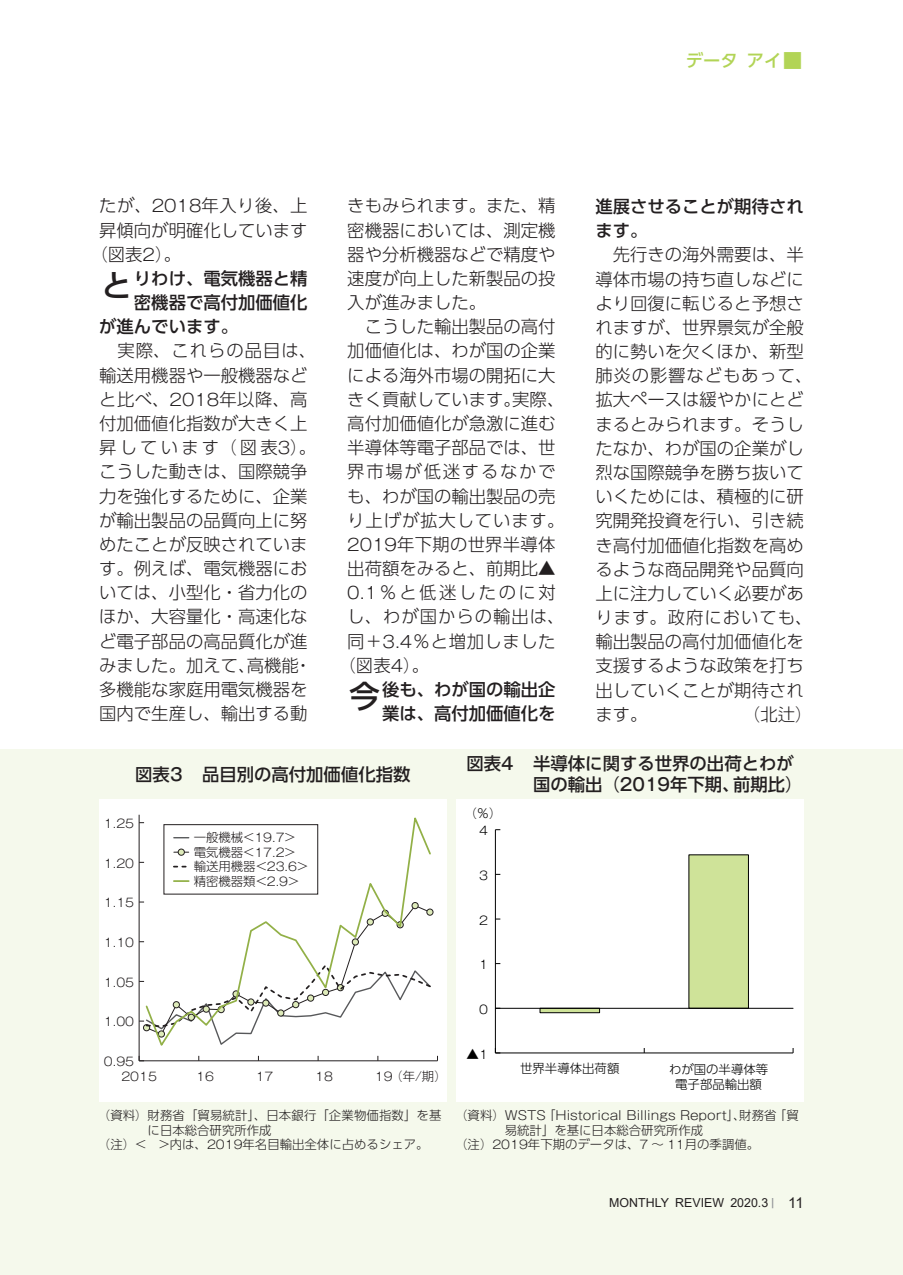
<style>
.page{position:relative;width:903px;height:1275px;background:#fff}
.page>*{position:absolute;margin:0;border:0;box-sizing:border-box;transform-origin:0 0}
.t1{font:500 30.97px "UD Shin Go Pr 6 N";color:#231f20}
.DATAEYE本文{font:300 17.32px/24.2px "UD Shin Go Pr 6 N";color:#231f20}
.DATAEYE本文-太字{font:500 17.32px/24.2px "UD Shin Go Pr 6 N";color:#231f20;text-align:right}
.図表タイトル{font:500 17.32px/21px "UD Shin Go Pr 6 N";color:#231f20}
.DATAEYE本文-2{font:300 17.32px "UD Shin Go Pr 6 N";letter-spacing:.03em;color:#231f20}
.DATAEYE本文-3{font:300 17.32px "UD Shin Go Pr 6 N";letter-spacing:.05em;color:#231f20}
.DATAEYE本文-4{font:300 17.32px "UD Shin Go Pr 6 N";letter-spacing:.145em;color:#231f20}
.DATAEYE本文-5{font:300 17.32px "UD Shin Go Pr 6 N";letter-spacing:.055em;color:#231f20}
.DATAEYE本文-6{font:300 17.32px "UD Shin Go Pr 6 N";letter-spacing:.1em;color:#231f20}
.t2{font:500 17.32px "UD Shin Go Pr 6 N";color:#b2d456}
.DATAEYE本文-7{font:300 17.32px "Koz Go Pr 6 N";color:#231f20}
.図表資料{font:300 12.42px/14.5px "UD Shin Go Pr 6 N";color:#231f20}
.図表資料-2{font:300 12.42px/14.9px "Gothic MB101 Pr 6 N";color:#231f20;scale:1.1 1}
.t3{font:300 12.42px/14.9px "UD Shin Go Pr 6 N";color:#000;text-align:center}
.t4{font:12.42px "Arial";color:#231f20}
.t5{font:300 12.42px "Koz Go Pr 6 N";color:#000}
.t6{font:300 12.42px "Koz Go Pr 6 N";color:#231f20}
.t7{font:300 11.72px "Gothic MB101 Pr 6 N";color:#231f20;scale:1.1 1}
.t8{font:300 11.72px "Gothic MB101 Pr 6 N";color:#000;scale:1.1 1}
.s1{font-family:"Hiragino Serif Pr 6 N W3";font-weight:400;font-size:22.4px}
.s2{font-family:"Gothic MB101 Pr 6 N";font-size:16.45px}
.s3{font-family:"Koz Go Pr 6 N"}
.s4{font-family:"Gothic MB101 Pr 6 N"}
.s5{font-family:"UD Shin Go Pr 6 N"}
.s6{font-size:12.42px}
.s7{font-family:"Gothic MB101 Pr 6 N";font-size:11.72px}
.s8{font-family:"Hiragino Serif Pr 6 N W3";font-size:10.15px;color:#939598}
.s9{font-size:14.88px}
</style>
<div class="page">
<div style="left:0;top:749px;width:903px;height:526px;background:#f5f9ec"></div>
<div style="left:456px;top:799px;width:348px;height:302px;background:#fff"></div>
<svg style="left:539px;top:854px;width:210px;height:159px"></svg>
<hr style="left:495px;top:830px;width:1px;height:223px;background:#000">
<hr style="left:495px;top:1053px;width:298px;height:1px;background:#000">
<hr style="left:495px;top:1008px;width:298px;height:1px;background:#000">
<div style="left:99px;top:799px;width:347px;height:302px;background:#fff"></div>
<hr style="left:139px;top:815px;width:1px;height:246px;background:#231f20">
<hr style="left:139px;top:1060px;width:298px;height:1px;background:#231f20">
<svg style="left:139px;top:902px;width:294px;height:144px"></svg>
<svg style="left:144px;top:817px;width:288px;height:229px"></svg>
<svg style="left:174px;top:837px;width:15px;height:1px"></svg>
<svg style="left:174px;top:849px;width:15px;height:6px"></svg>
<div style="left:178px;top:849px;width:7px;height:7px;border:1px solid #231f20;border-radius:50%"></div>
<svg style="left:174px;top:866px;width:15px;height:1px"></svg>
<svg style="left:174px;top:880px;width:15px;height:2px"></svg>
<div style="left:164px;top:824px;width:154px;height:70px;border:1px solid #231f20"></div>
<p class="t2" style="left:686px;top:47px;width:119px">データアイ<span class="s1">■</span></p>
<p class="DATAEYE本文" style="left:99px;top:193px;width:210px">たが、<span class="s2">2018</span>年入り後、上</p>
<p class="DATAEYE本文" style="left:99px;top:217px;width:210px">昇傾向が明確化しています</p>
<p class="DATAEYE本文" style="left:91px;top:241px;width:92px"><span class="s3">（</span>図表<span class="s2">2</span><span class="s3">）</span>。</p>
<p class="DATAEYE本文-太字" style="left:99px;top:266px;width:210px">　　りわけ、電気機器と精</p>
<p class="DATAEYE本文-太字" style="left:134px;top:290px;width:175px">密機器で高付加価値化</p>
<p class="DATAEYE本文-太字" style="left:99px;top:314px;width:140px">が進んでいます。</p>
<p class="DATAEYE本文" style="left:99px;top:338px;width:219px">　実際、これらの品目は、輸送用機器や一般機器などと比べ、<span class="s2">2018</span>年以降、高付加価値化指数が大きく上昇しています<span class="s3">（</span>図表<span class="s2">3</span><span class="s3">）</span>。こうした動きは、国際競争力を強化するために、企業が輸出製品の品質向上に努めたことが反映されています。例えば、電気機器においては、小型化・省力化のほか、大容量化・高速化など電子部品の高品質化が進みました。加えて、高機能・多機能な家庭用電気機器を国内で生産し、輸出する動</p>
<p class="t1" style="left:101px;top:260px;width:33px">と</p>
<p class="DATAEYE本文" style="left:347px;top:193px;width:210px;text-align:justify">きもみられます。また、精密機器においては、測定機器や分析機器などで精度や速度が向上した新製品の投入が進みました。</p>
<p class="DATAEYE本文" style="left:347px;top:314px;width:210px">　こうした輸出製品の高付</p>
<p class="DATAEYE本文" style="left:347px;top:338px;width:210px">加価値化は、わが国の企業</p>
<p class="DATAEYE本文" style="left:347px;top:362px;width:210px">による海外市場の開拓に大</p>
<p class="DATAEYE本文" style="left:347px;top:387px;width:219px">きく貢献しています。実際、</p>
<p class="DATAEYE本文" style="left:347px;top:411px;width:210px">高付加価値化が急激に進む</p>
<p class="DATAEYE本文" style="left:347px;top:435px;width:210px">半導体等電子部品では、世</p>
<p class="DATAEYE本文-6" style="left:347px;top:458px;width:210px">界市場が低迷するなかで</p>
<p class="DATAEYE本文" style="left:347px;top:483px;width:210px">も、わが国の輸出製品の売</p>
<p class="DATAEYE本文-3" style="left:347px;top:506px;width:219px">り上げが拡大しています。</p>
<p class="DATAEYE本文" style="left:347px;top:532px;width:210px"><span class="s2">2019</span>年下期の世界半導体</p>
<p class="DATAEYE本文" style="left:347px;top:556px;width:210px">出荷額をみると、前期比<span class="s3">▲</span></p>
<p class="DATAEYE本文-4" style="left:347px;top:579px;width:210px"><span class="s2">0</span><span class="s4">.</span><span class="s2">1</span>％と低迷したのに対</p>
<p class="DATAEYE本文-5" style="left:347px;top:603px;width:219px">し、わが国からの輸出は、</p>
<p class="DATAEYE本文-2" style="left:347px;top:627px;width:210px">同＋<span class="s2">3</span><span class="s4">.</span><span class="s2">4</span>％と増加しました</p>
<p class="DATAEYE本文" style="left:339px;top:653px;width:92px"><span class="s3">（</span>図表<span class="s2">4</span><span class="s3">）</span>。</p>
<p class="DATAEYE本文-太字" style="left:347px;top:677px;width:210px">　　後も、わが国の輸出企業は、高付加価値化を</p>
<p class="t1" style="left:349px;top:671px;width:33px">今</p>
<p class="DATAEYE本文-太字" style="left:595px;top:194px;width:210px;text-align:left">進展させることが期待されます。</p>
<p class="DATAEYE本文" style="left:595px;top:242px;width:219px">　先行きの海外需要は、半導体市場の持ち直しなどにより回復に転じると予想されますが、世界景気が全般的に勢いを欠くほか、新型肺炎の影響などもあって、拡大ペースは緩やかにとどまるとみられます。そうしたなか、わが国の企業がし烈な国際競争を勝ち抜いていくためには、積極的に研究開発投資を行い、引き続き高付加価値化指数を高めるような商品開発や品質向上に注力していく必要があります。政府においても、輸出製品の高付加価値化を支援するような政策を打ち出していくことが期待されます。</p>
<p class="DATAEYE本文-7" style="left:743px;top:705px;width:71px">（<span class="s5">北辻</span>）</p>
<p class="図表タイトル" style="left:135px;top:763px;width:277px">図表<span class="s4">3</span>　品目別の高付加価値化指数</p>
<p class="t7" style="left:104px;top:814px;width:29px">1<span class="s6">.</span>25</p>
<p class="t7" style="left:104px;top:853px;width:29px">1<span class="s6">.</span>20</p>
<p class="t7" style="left:104px;top:893px;width:29px">1<span class="s6">.</span>15</p>
<p class="t7" style="left:104px;top:933px;width:29px">1<span class="s6">.</span>10</p>
<p class="t7" style="left:104px;top:972px;width:29px">1<span class="s6">.</span>05</p>
<p class="t7" style="left:104px;top:1012px;width:29px">1<span class="s6">.</span>00</p>
<p class="t7" style="left:104px;top:1052px;width:29px">0<span class="s6">.</span>95</p>
<p class="図表資料" style="left:194px;top:830px;width:116px">一般機械<span class="s4">&lt;</span><span class="s7">19</span><span class="s4">.</span><span class="s7">7</span><span class="s4">&gt;</span>電気機器<span class="s4">&lt;</span><span class="s7">17</span><span class="s4">.</span><span class="s7">2</span><span class="s4">&gt;</span>輸送用機器<span class="s4">&lt;</span><span class="s7">23</span><span class="s4">.</span><span class="s7">6</span><span class="s4">&gt;</span>精密機器類<span class="s4">&lt;</span><span class="s7">2</span><span class="s4">.</span><span class="s7">9</span><span class="s4">&gt;</span></p>
<p class="t6" style="left:390px;top:1069px;width:58px">（<span class="s5">年</span><span class="s4">/</span><span class="s5">期</span>）</p>
<p class="t7" style="left:121px;top:1067px;width:34px">2015</p>
<p class="t7" style="left:196px;top:1067px;width:18px">16</p>
<p class="t7" style="left:256px;top:1067px;width:18px">17</p>
<p class="t7" style="left:315px;top:1067px;width:18px">18</p>
<p class="t7" style="left:375px;top:1067px;width:18px">19</p>
<p class="図表資料" style="left:148px;top:1107px;width:295px;text-indent:-50px"><span class="s3">（</span>資料<span class="s3">）</span>財務省「貿易統計」、日本銀行「企業物価指数」を基に日本総合研究所作成</p>
<p class="図表資料" style="left:98px;top:1137px;width:332px"><span class="s3">（</span>注<span class="s3">）</span><span class="s4">&lt; &gt;</span>内は、<span class="s7">2019</span>年名目輸出全体に占めるシェア。</p>
<p class="図表タイトル" style="left:533px;top:752px;width:271px;text-indent:-67px">図表<span class="s4">4</span> 半導体に関する世界の出荷とわが国の輸出<span class="s3">（</span><span class="s4">2019</span>年下期、前期比<span class="s3">）</span></p>
<p class="t5" style="left:464px;top:806px;width:39px">（<span class="s5">％</span>）</p>
<p class="t8" style="left:479px;top:821px;width:10px">4</p>
<p class="t8" style="left:479px;top:866px;width:10px">3</p>
<p class="t8" style="left:479px;top:910px;width:10px">2</p>
<p class="t8" style="left:479px;top:955px;width:10px">1</p>
<p class="t8" style="left:479px;top:1000px;width:10px">0</p>
<p class="t5" style="left:467px;top:1047px;width:23px">▲<span class="s7">1</span></p>
<p class="t3" style="left:520px;top:1061px;width:101px">世界半導体出荷額</p>
<p class="t3" style="left:669px;top:1061px;width:101px">わが国の半導体等電子部品輸出額</p>
<p class="図表資料-2" style="left:505px;top:1106px;width:269px;text-indent:-50px"><span class="s3">（</span><span class="s5">資料</span><span class="s3">）</span> WSTS<span class="s5">「</span>Historical Billings Report<span class="s5">」、財務省「貿易統計」を基に日本総合研究所作成</span></p>
<p class="図表資料" style="left:455px;top:1137px;width:305px"><span class="s3">（</span>注<span class="s3">）</span><span class="s7">2019</span>年下期のデータは、<span class="s7">7</span> ～ <span class="s7">11</span>月の季調値。</p>
<p class="t4" style="left:609px;top:1194px;width:196px">MONTHLY REVIEW 2020.3<span class="s8">┃</span> <span class="s9">11</span></p>
</div>
